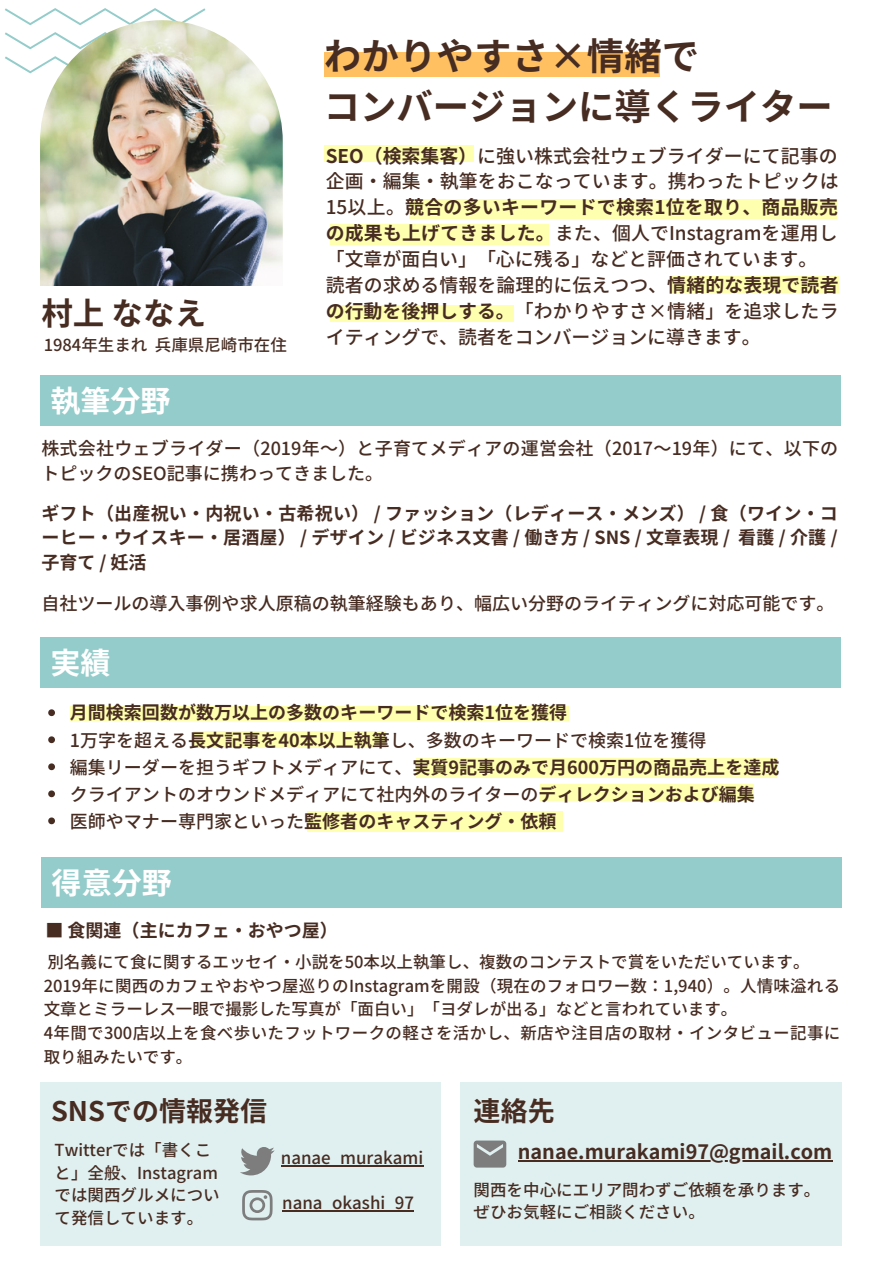
<style>
.page{position:relative;width:894px;height:1264px;background:#fff}
.page>*{position:absolute;margin:0;border:0;box-sizing:border-box;transform-origin:0 0}
.t1{font:700 37.5px "Noto Sans JP";color:#472c22}
.t2{font:700 36.3px "Noto Sans JP";color:#472c22}
.t3{font:700 31.5px "Noto Sans JP";color:#472c22}
.t4{font:700 30px "Noto Sans JP";color:#fff}
.t5{font:700 27px "Noto Sans JP";color:#472c22}
.t6{font:700 19.8px "Noto Sans JP";color:#472c22}
.t7{font:500 18.9px/26px "Noto Sans JP";letter-spacing:.005em;color:#472c22}
.t8{font:700 18px/27px "Noto Sans JP";color:#472c22;text-align:justify}
.t9{font:500 18px/24.8px "Noto Sans JP";color:#472c22}
.t10{font:500 16.8px "Noto Sans JP";color:#472c22}
.t11{font:500 16.5px/22.5px "Noto Sans JP";color:#472c22}
.s1{font-weight:700}
.s2{font-weight:500}
</style>
<div class="page">
<svg style="left:5px;top:8px;width:200px;height:65px"></svg>
<div style="left:324px;top:145px;width:149px;height:17px;background:#feffaf"></div>
<div style="left:70px;top:705px;width:499px;height:15px;background:#feffaf"></div>
<div style="left:307px;top:811px;width:255px;height:20px;background:#feffaf"></div>
<div style="left:416px;top:757px;width:360px;height:20px;background:#feffaf"></div>
<div style="left:193px;top:731px;width:193px;height:16px;background:#feffaf"></div>
<div style="left:330px;top:305px;width:183px;height:16px;background:#feffaf"></div>
<div style="left:671px;top:276px;width:167px;height:17px;background:#feffaf"></div>
<div style="left:330px;top:224px;width:218px;height:20px;background:#feffaf"></div>
<div style="left:409px;top:199px;width:427px;height:20px;background:#feffaf"></div>
<img style="left:40px;top:20px;width:242px;height:266px">
<div style="left:459px;top:1082px;width:381px;height:163px;background:#e0f0f0"></div>
<div style="left:40px;top:1082px;width:400px;height:163px;background:#e0f0f0"></div>
<svg style="left:242px;top:1190px;width:30px;height:30px"></svg>
<svg style="left:240px;top:1147px;width:34px;height:28px"></svg>
<div style="left:40px;top:375px;width:800px;height:50px;background:#93ccca"></div>
<div style="left:324px;top:53px;width:335px;height:24px;background:#ffc062"></div>
<div style="left:40px;top:637px;width:800px;height:50px;background:#93ccca"></div>
<div style="left:41px;top:857px;width:800px;height:50px;background:#93ccca"></div>
<svg style="left:473px;top:1140px;width:33px;height:27px"></svg>
<hr style="left:281px;top:1165px;width:142px;height:1px;background:#472c22">
<hr style="left:282px;top:1210px;width:132px;height:1px;background:#472c22">
<hr style="left:517px;top:1160px;width:315px;height:1px;background:#472c22">
<div style="left:539px;top:784px;width:214px;height:17px;background:#feffaf"></div>
<svg style="left:48px;top:709px;width:7px;height:7px"></svg>
<svg style="left:48px;top:736px;width:7px;height:7px"></svg>
<svg style="left:48px;top:763px;width:7px;height:7px"></svg>
<svg style="left:48px;top:790px;width:7px;height:7px"></svg>
<svg style="left:48px;top:817px;width:7px;height:7px"></svg>
<h3 class="t3" style="left:41px;top:288px;width:166px">村上ななえ</h3>
<p class="t11" style="left:44px;top:332px;width:245px">1984年生まれ兵庫県尼崎市在住</p>
<h3 class="t4" style="left:50px;top:377px;width:122px">執筆分野</h3>
<h1 class="t1" style="left:324px;top:27px;width:377px">わかりやすさ×情緒で</h1>
<h2 class="t2" style="left:324px;top:78px;width:510px">コンバージョンに導くライター</h2>
<p class="t7" style="left:326px;top:142px;width:514px"><span class="s1">SEO（検索集客）</span>に強い株式会社ウェブライダーにて記事の企画・編集・執筆をおこなっています。携わったトピックは<br>15以上。<span class="s1">競合の多いキーワードで検索1位を取り、商品販売の成果も上げてきました。</span>また、個人でInstagramを運用し「文章が面白い」「心に残る」などと評価されています。読者の求める情報を論理的に伝えつつ、<span class="s1">情緒的な表現で読者の行動を後押しする。</span>「わかりやすさ×情緒」を追求したライティングで、読者をコンバージョンに導きます。</p>
<p class="t9" style="left:41px;top:435px;width:798px">株式会社ウェブライダー（2019年～）と子育てメディアの運営会社（2017～19年）にて、以下のトピックのSEO記事に携わってきました。</p>
<p class="t8" style="left:41px;top:499px;width:797px;line-height:24.8px">ギフト（出産祝い・内祝い・古希祝い） / ファッション（レディース・メンズ） / 食（ワイン・コーヒー・ウイスキー・居酒屋） / デザイン / ビジネス文書 / 働き方 / SNS / 文章表現 / 看護 / 介護 /子育て / 妊活</p>
<p class="t9" style="left:41px;top:589px;width:794px">自社ツールの導入事例や求人原稿の執筆経験もあり、幅広い分野のライティングに対応可能です。</p>
<h3 class="t4" style="left:50px;top:639px;width:62px">実績</h3>
<p class="t8" style="left:70px;top:698px;width:711px;text-align:left">月間検索回数が数万以上の多数のキーワードで検索1位を獲得<br><span class="s2">1万字を超える</span>長文記事を40本以上執筆<span class="s2">し、多数のキーワードで検索1位を獲得<br>編集リーダーを担うギフトメディアにて、</span>実質9記事のみで月 600万円の商品売上を達成<span class="s2">クライアントのオウンドメディアにて社内外のライターの</span>ディレクションおよび編集<br><span class="s2">医師やマナー専門家といった</span>監修者のキャスティング・依頼</p>
<h3 class="t4" style="left:52px;top:859px;width:122px">得意分野</h3>
<p class="t8" style="left:45px;top:916px;width:294px">■ 食関連（主にカフェ・おやつ屋）</p>
<p class="t11" style="left:44px;top:949px;width:797px;line-height:23.7px">別名義にて食に関するエッセイ・小説を50本以上執筆し、複数のコンテストで賞をいただいています。2019年に関西のカフェやおやつ屋巡りのInstagramを開設（現在のフォロワー数：1,940）。人情味溢れる文章とミラーレス一眼で撮影した写真が「面白い」「ヨダレが出る」などと言われています。<br>4年間で300店以上を食べ歩いたフットワークの軽さを活かし、新店や注目店の取材・インタビュー記事に取り組みたいです。</p>
<h3 class="t5" style="left:51px;top:1089px;width:218px">SNSでの情報発信</h3>
<p class="t11" style="left:55px;top:1137px;width:167px">Twitterでは「書くこと」全般、Instagramでは関西グルメについて発信しています。</p>
<p class="t10" style="left:281px;top:1144px;width:144px">nanae_murakami</p>
<p class="t10" style="left:282px;top:1189px;width:133px">nana_okashi_97</p>
<h3 class="t5" style="left:473px;top:1089px;width:83px">連絡先</h3>
<p class="t6" style="left:517px;top:1136px;width:316px">nanae.murakami97@gmail.com</p>
<p class="t11" style="left:473px;top:1177px;width:348px">関西を中心にエリア問わずご依頼を承ります。ぜひお気軽にご相談ください。</p>
</div>
